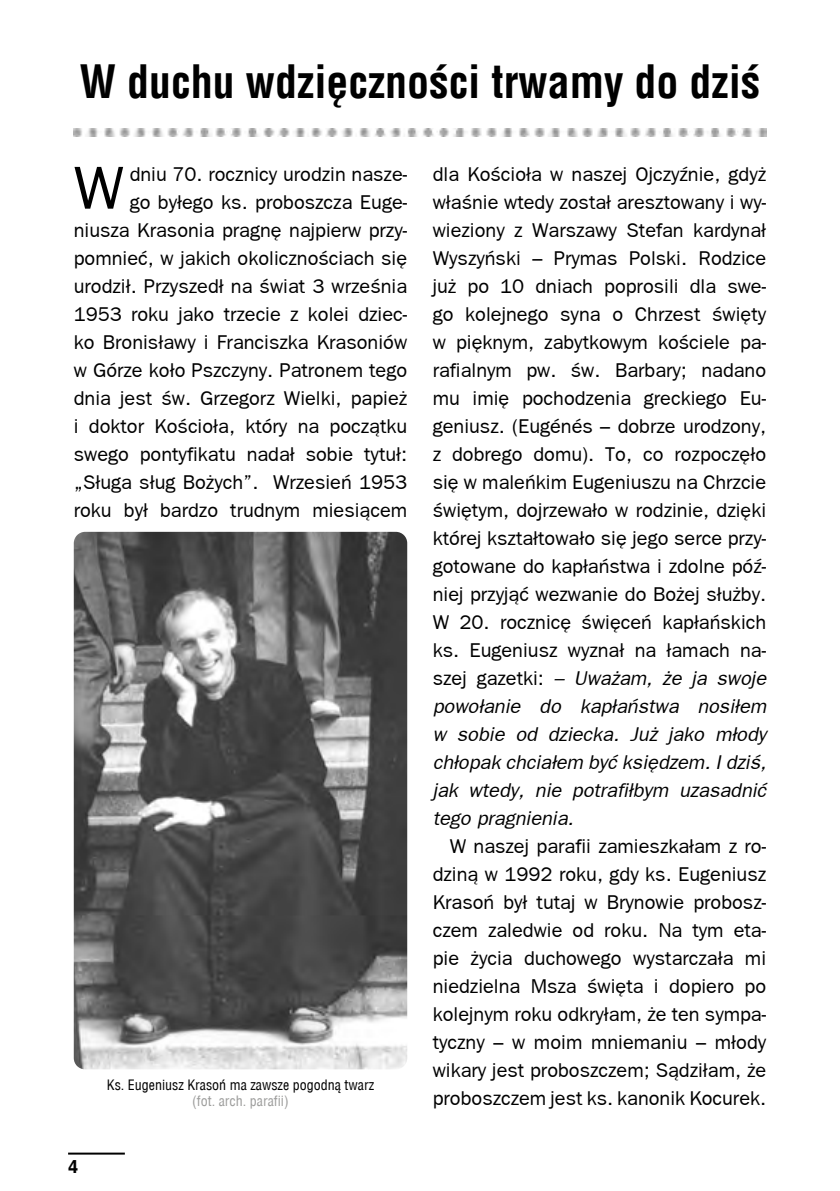
<style>
.page{position:relative;width:840px;height:1191px;background:#fff}
.page>*{position:absolute;margin:0;border:0;box-sizing:border-box;transform-origin:0 0}
.t1{font:60.6px "Frankfurt Gothic";color:#000}
.t2{font:700 44px "Switzerland Condensed";color:#000}
.t3{font:20px/28px "Frankfurt Gothic";color:#000;text-align:justify}
.t4{font:700 18px "Switzerland";color:#000}
.t5{font:14px "Switzerland Condensed";color:#000}
.t6{font:14px "Switzerland Condensed";color:#9d9d9c}
.s1{font-style:italic}
</style>
<div class="page">
<hr style="left:68px;top:1152px;width:57px;height:2px;background:#000">
<img style="left:74px;top:128px;width:691px;height:8px">
<img style="left:74px;top:532px;width:333px;height:537px">
<h2 class="t2" style="left:79px;top:55px;width:682px">W duchu wdzięczności trwamy do dziś</h2>
<p class="t3" style="left:74px;top:160px;width:335px;text-align:right">dniu 70. rocznicy urodzin nasze-<br>go byłego ks. proboszcza Euge&shy;niusza Krasonia pragnę najpierw przy&shy;pomnieć, w jakich okolicznościach się urodził. Przyszedł na świat 3 września 1953 roku jako trzecie z kolei dziec&shy;ko Bronisławy i Franciszka Krasoniów w Górze koło Pszczyny. Patronem tego dnia jest św. Grzegorz Wielki, papież i doktor Kościoła, który na początku swego pontyfikatu nadał sobie tytuł: „Sługa sług Bożych”. Wrzesień 1953 roku był bardzo trudnym miesiącem</p>
<p class="t3" style="left:432px;top:160px;width:335px">dla Kościoła w naszej Ojczyźnie, gdyż właśnie wtedy został aresztowany i wy&shy;wieziony z Warszawy Stefan kardynał Wyszyński – Prymas Polski. Rodzice już po 10 dniach poprosili dla swe&shy;go kolejnego syna o Chrzest święty w pięknym, zabytkowym kościele pa&shy;rafialnym pw. św. Barbary; nadano mu imię pochodzenia greckiego Eu&shy;geniusz. (Eugénés – dobrze urodzony, z dobrego domu). To, co rozpoczęło się w maleńkim Eugeniuszu na Chrzcie świętym, dojrzewało w rodzinie, dzięki której kształtowało się jego serce przy&shy;gotowane do kapłaństwa i zdolne póź&shy;niej przyjąć wezwanie do Bożej służby.<br>W 20. rocznicę święceń kapłańskich ks. Eugeniusz wyznał na łamach na&shy;szej gazetki: <span class="s1">– Uważam, że ja swoje powołanie do kapłaństwa nosiłem w sobie od dziecka. Już jako młody chłopak chciałem być księdzem. I dziś, jak wtedy, nie potrafiłbym uzasadnić tego pragnienia.</span></p>
<p class="t3" style="left:432px;top:832px;width:335px;text-indent:17px">W naszej parafii zamieszkałam z ro&shy;dziną w 1992 roku, gdy ks. Eugeniusz Krasoń był tutaj w Brynowie probosz&shy;czem zaledwie od roku. Na tym eta&shy;pie życia duchowego wystarczała mi niedzielna Msza święta i dopiero po kolejnym roku odkryłam, że ten sympa&shy;tyczny – w moim mniemaniu – młody wikary jest proboszczem; Sądziłam, że proboszczem jest ks. kanonik Kocurek.</p>
<h1 class="t1" style="left:74px;top:154px;width:51px">W</h1>
<p class="t5" style="left:107px;top:1076px;width:268px">Ks. Eugeniusz Krasoń ma zawsze pogodną twarz</p>
<p class="t6" style="left:192px;top:1092px;width:98px">(fot. arch. parafii)</p>
<p class="t4" style="left:68px;top:1155px;width:12px">4</p>
</div>
